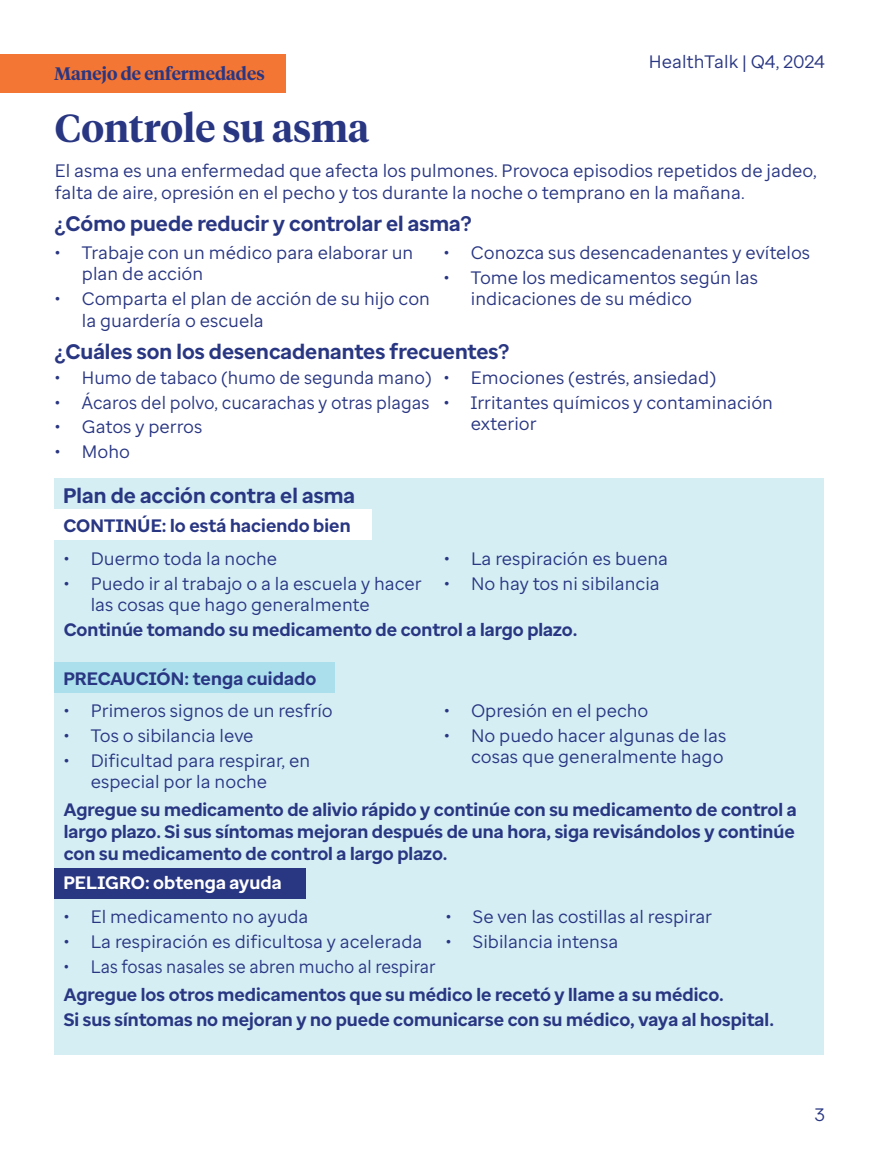
<style>
.page{position:relative;width:878px;height:1161px;background:#fff}
.page>*{position:absolute;margin:0;border:0;box-sizing:border-box;transform-origin:0 0}
.Headline{font:600 39px "UHC Serif Headline";color:#293682}
.Subhead{font:700 21px "Enterprise Sans";color:#293682}
.BodyCopy{font:700 21px "Enterprise Sans";color:#293682}
.BodyCopy-2{font:18px/21.6px "Enterprise Sans";color:#293682}
.BodyCopy-3{font:700 18px/21.6px "Enterprise Sans";color:#293682;text-align:justify}
.BodyCopy-4{font:18px "Enterprise Sans";color:#293682;scale:.94 1}
.t1{font:600 18px "UHC Serif Headline";color:#293682}
.t2{font:700 18px "Enterprise Sans";letter-spacing:.005em;color:#fff}
</style>
<div class="page">
<div style="left:54px;top:478px;width:770px;height:576px;background:#d5eef4"></div>
<div style="left:0;top:54px;width:285px;height:38px;background:#f47635"></div>
<div style="left:54px;top:868px;width:252px;height:30px;background:#293682"></div>
<div style="left:54px;top:662px;width:280px;height:30px;background:#abdfec"></div>
<div style="left:54px;top:510px;width:318px;height:30px;background:#fff"></div>
<p class="BodyCopy-2" style="left:649px;top:50px;width:177px">HealthTalk | Q4, 2024</p>
<p class="t1" style="left:54px;top:61px;width:212px">Manejo de enfermedades</p>
<p class="Headline" style="left:55px;top:101px;width:316px">Controle su asma</p>
<p class="BodyCopy-2" style="left:55px;top:160px;width:763px">El asma es una enfermedad que afecta los pulmones. Provoca episodios repetidos de jadeo, falta de aire, opresión en el pecho y tos durante la noche o temprano en la mañana.</p>
<p class="BodyCopy" style="left:55px;top:209px;width:418px">¿Cómo puede reducir y controlar el asma?</p>
<p class="BodyCopy-2" style="left:82px;top:242px;width:333px;text-indent:-27px">• Trabaje con un médico para elaborar un plan de acción</p>
<p class="BodyCopy-2" style="left:82px;top:288px;width:350px;text-indent:-27px">• Comparta el plan de acción de su hijo con la guardería o escuela</p>
<p class="BodyCopy-2" style="left:444px;top:242px;width:368px">• Conozca sus desencadenantes y evítelos</p>
<p class="BodyCopy-2" style="left:471px;top:266px;width:288px;text-indent:-27px">• Tome los medicamentos según las indicaciones de su médico</p>
<p class="Subhead" style="left:55px;top:338px;width:456px">¿Cuáles son los desencadenantes frecuentes?</p>
<p class="BodyCopy-2" style="left:55px;top:366px;width:378px">• Humo de tabaco (humo de segunda mano)</p>
<p class="BodyCopy-2" style="left:55px;top:391px;width:376px">• Ácaros del polvo, cucarachas y otras plagas</p>
<p class="BodyCopy-2" style="left:55px;top:416px;width:149px">• Gatos y perros</p>
<p class="BodyCopy-2" style="left:55px;top:441px;width:77px">• Moho</p>
<p class="BodyCopy-2" style="left:444px;top:366px;width:274px">• Emociones (estrés, ansiedad)</p>
<p class="BodyCopy-2" style="left:471px;top:391px;width:303px;text-indent:-27px">• Irritantes químicos y contaminación exterior</p>
<p class="Subhead" style="left:63px;top:482px;width:293px">Plan de acción contra el asma</p>
<p class="BodyCopy-3" style="left:63px;top:515px;width:289px">CONTINÚE: lo está haciendo bien</p>
<p class="BodyCopy-2" style="left:444px;top:547px;width:225px">• La respiración es buena</p>
<p class="BodyCopy-2" style="left:444px;top:572px;width:217px">• No hay tos ni sibilancia</p>
<p class="BodyCopy-3" style="left:64px;top:619px;width:515px">Continúe tomando su medicamento de control a largo plazo.</p>
<p class="BodyCopy-2" style="left:64px;top:547px;width:215px">• Duermo toda la noche</p>
<p class="BodyCopy-2" style="left:91px;top:572px;width:332px;text-indent:-27px">• Puedo ir al trabajo o a la escuela y hacer las cosas que hago generalmente</p>
<p class="BodyCopy-3" style="left:63px;top:667px;width:254px">PRECAUCIÓN: tenga cuidado</p>
<p class="BodyCopy-2" style="left:64px;top:700px;width:270px">• Primeros signos de un resfrío</p>
<p class="BodyCopy-2" style="left:64px;top:724px;width:191px">• Tos o sibilancia leve</p>
<p class="BodyCopy-2" style="left:91px;top:749px;width:221px;text-indent:-27px">• Dificultad para respirar, en especial por la noche</p>
<p class="BodyCopy-2" style="left:444px;top:700px;width:206px">• Opresión en el pecho</p>
<p class="BodyCopy-2" style="left:444px;top:724px;width:284px;text-align:right">• No puedo hacer algunas de las cosas que generalmente hago</p>
<p class="BodyCopy-3" style="left:64px;top:799px;width:734px">Agregue su medicamento de alivio rápido y continúe con su medicamento de control a largo plazo. Si sus síntomas mejoran después de una hora, siga revisándolos y continúe con su medicamento de control a largo plazo.</p>
<p class="t2" style="left:63px;top:871px;width:220px">PELIGRO: obtenga ayuda</p>
<p class="BodyCopy-2" style="left:446px;top:906px;width:267px">• Se ven las costillas al respirar</p>
<p class="BodyCopy-2" style="left:446px;top:931px;width:174px">• Sibilancia intensa</p>
<p class="BodyCopy-3" style="left:64px;top:984px;width:661px">Agregue los otros medicamentos que su médico le recetó y llame a su médico.</p>
<p class="BodyCopy-3" style="left:64px;top:1009px;width:711px">Si sus síntomas no mejoran y no puede comunicarse con su médico, vaya al hospital.</p>
<p class="BodyCopy-2" style="left:64px;top:906px;width:246px">• El medicamento no ayuda</p>
<p class="BodyCopy-2" style="left:64px;top:931px;width:360px">• La respiración es dificultosa y acelerada</p>
<p class="BodyCopy-4" style="left:64px;top:955px;width:397px">• Las fosas nasales se abren mucho al respirar</p>
<p class="BodyCopy-2" style="left:814px;top:1103px;width:12px">3</p>
</div>
